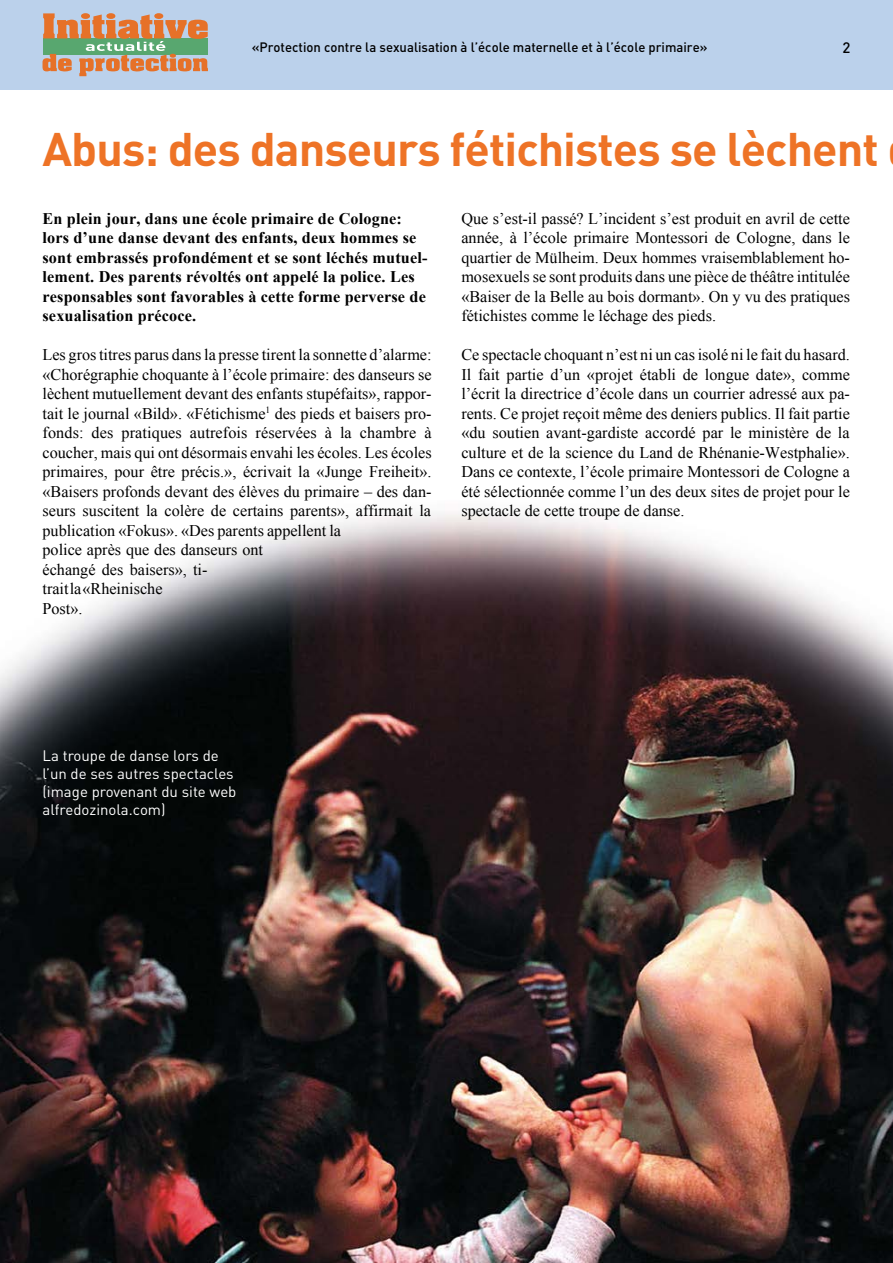
<style>
.page{position:relative;width:893px;height:1263px;background:#fff}
.page>*{position:absolute;margin:0;border:0;box-sizing:border-box;transform-origin:0 0}
._03_fliesstext{font:700 46.5px "DIN";letter-spacing:-.02em;color:#ee7326}
._03_fliesstext-2{font:16.2px/19.5px "Times New Roman";color:#000;text-align:justify}
._03_fliesstext-3{font:700 16.2px/19.5px "Times New Roman";letter-spacing:.01em;color:#000}
.t1{font:15px/18px "DIN";color:#fff}
.t2{font:500 15px "DIN";color:#000}
.t3{font:500 13.5px "DIN";color:#000}
</style>
<div class="page">
<div style="left:0;top:0;width:893px;height:89px;background:#bbd1eb"></div>
<svg style="left:43px;top:13px;width:165px;height:63px"></svg>
<img style="left:0;top:513px;width:893px;height:750px">
<p class="t3" style="left:252px;top:38px;width:457px">«Protection contre la sexualisation à l’école maternelle et à l’école primaire»</p>
<p class="t2" style="left:842px;top:38px;width:9px">2</p>
<p class="_03_fliesstext" style="left:43px;top:119px;width:838px">Abus: des danseurs fétichistes se lèchent</p>
<p class="_03_fliesstext-3" style="left:43px;top:208px;width:387px">En plein jour, dans une école primaire de Cologne: lors d’une danse devant des enfants, deux hommes se sont embrassés profondément et se sont léchés mutuel&shy;lement. Des parents révoltés ont appelé la police. Les responsables sont favorables à cette forme perverse de sexualisation précoce.</p>
<p class="_03_fliesstext-2" style="left:43px;top:345px;width:391px;text-align:left">Les gros titres parus dans la presse tirent la sonnette d’alarme: «Chorégraphie choquante à l’école primaire: des danseurs se lèchent mutuellement devant des enfants stupéfaits», rappor&shy;tait le journal «Bild». «Fétichisme<sup>1</sup> des pieds et baisers pro&shy;fonds: des pratiques autrefois réservées à la chambre à coucher, mais qui ont désormais envahi les écoles. Les écoles primaires, pour être précis.», écrivait la «Junge Freiheit». «Baisers profonds devant des élèves du primaire – des dan&shy;seurs suscitent la colère de certains parents», affirmait la publication «Fokus». «Des parents appellent la<br>police après que des danseurs ont<br>échangé des baisers», ti-<br>trait la «Rheinische<br>Post».</p>
<p class="_03_fliesstext-2" style="left:461px;top:208px;width:390px">Que s’est-il passé? L’incident s’est produit en avril de cette année, à l’école primaire Montessori de Cologne, dans le quartier de Mülheim. Deux hommes vraisemblablement ho&shy;mosexuels se sont produits dans une pièce de théâtre intitulée «Baiser de la Belle au bois dormant». On y vu des pratiques fétichistes comme le léchage des pieds.</p>
<p class="_03_fliesstext-2" style="left:461px;top:345px;width:390px">Ce spectacle choquant n’est ni un cas isolé ni le fait du hasard.<br>Il fait partie d’un «projet établi de longue date», comme l’écrit la directrice d’école dans un courrier adressé aux pa&shy;rents. Ce projet reçoit même des deniers publics. Il fait partie «du soutien avant-gardiste accordé par le ministère de la culture et de la science du Land de Rhénanie-Westphalie».<br>Dans ce contexte, l’école primaire Montessori de Cologne a été sélectionnée comme l’un des deux sites de projet pour le spectacle de cette troupe de danse.</p>
<p class="t1" style="left:43px;top:746px;width:195px">La troupe de danse lors de l’un de ses autres spectacles (image provenant du site web alfredozinola.com)</p>
</div>
